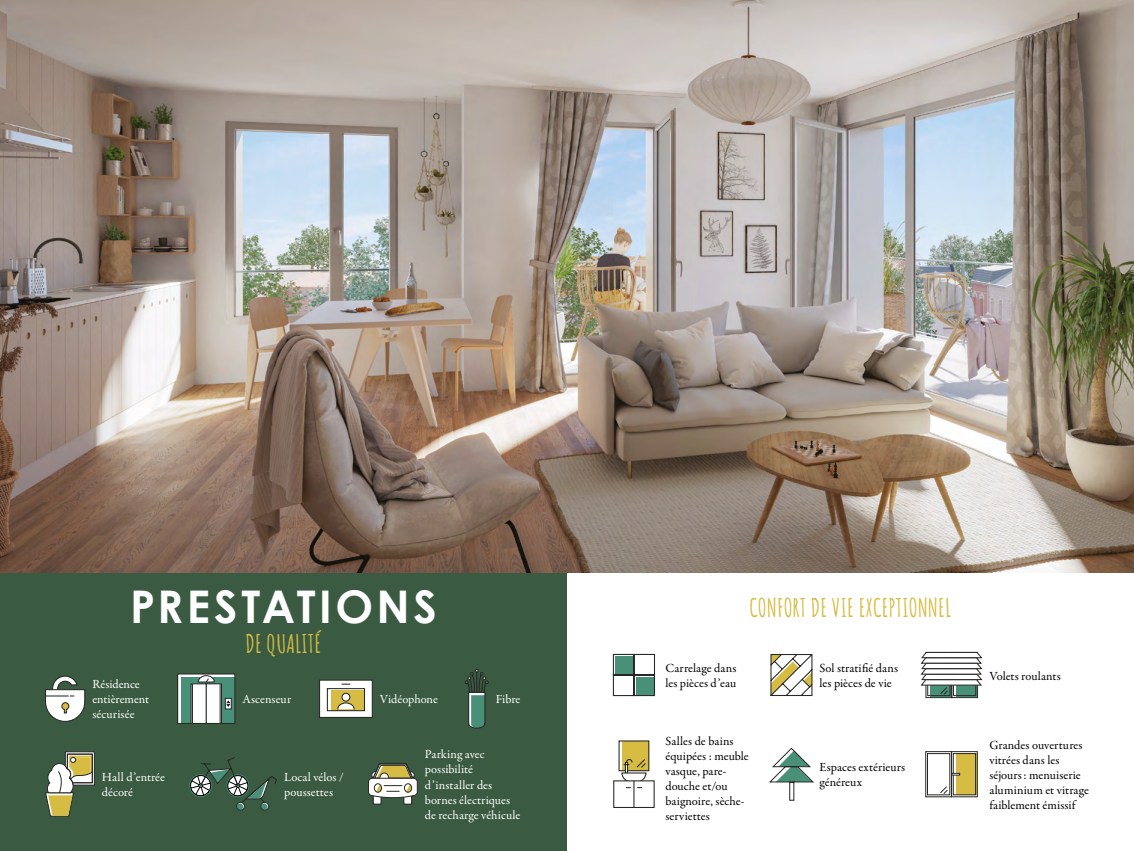
<style>
.page{position:relative;width:1134px;height:851px;background:#fff}
.page>*{position:absolute;margin:0;border:0;box-sizing:border-box;transform-origin:0 0}
.t1{font:700 45px "Century Gothic";letter-spacing:.075em;color:#fff}
.t2{font:700 25px "Amatic SC";color:#d6bc42}
.t3{font:12.5px/15px "Garamond Premr Pro";letter-spacing:.005em;color:#000}
.t4{font:12.5px/15px "Garamond Premr Pro";letter-spacing:.005em;color:#fff}
</style>
<div class="page">
<div style="left:0;top:435px;width:567px;height:415px;background:#3a5b41"></div>
<img style="left:0;top:0;width:1134px;height:572px">
<svg style="left:770px;top:654px;width:43px;height:42px"></svg>
<div style="left:925px;top:651px;width:27px;height:47px;border:1px solid #272725"></div>
<div style="left:927px;top:654px;width:23px;height:42px;border:1px solid #272725"></div>
<div style="left:951px;top:651px;width:27px;height:47px;border:1px solid #272725"></div>
<div style="left:953px;top:654px;width:23px;height:42px;border:1px solid #272725"></div>
<svg style="left:920px;top:651px;width:62px;height:44px"></svg>
<div style="left:622px;top:741px;width:27px;height:29px;background:#d6bc42"></div>
<div style="left:618px;top:740px;width:31px;height:31px;border:1px solid #272725"></div>
<div style="left:613px;top:780px;width:42px;height:27px;background:#fff;border:1px solid #272725"></div>
<svg style="left:621px;top:759px;width:26px;height:48px"></svg>
<div style="left:956px;top:753px;width:20px;height:41px;background:#d6bc42"></div>
<div style="left:925px;top:751px;width:27px;height:46px;border:1px solid #272725"></div>
<div style="left:927px;top:753px;width:23px;height:42px;border:1px solid #272725"></div>
<div style="left:951px;top:751px;width:27px;height:46px;border:1px solid #272725"></div>
<div style="left:953px;top:753px;width:23px;height:42px;border:1px solid #272725"></div>
<svg style="left:939px;top:786px;width:9px;height:8px"></svg>
<svg style="left:951px;top:772px;width:9px;height:3px"></svg>
<svg style="left:769px;top:747px;width:45px;height:54px"></svg>
<svg style="left:44px;top:356px;width:42px;height:366px"></svg>
<svg style="left:177px;top:673px;width:59px;height:51px;background:#94aea4"></svg>
<div style="left:373px;top:791px;width:9px;height:13px;background:#fff;border:1px solid #272725"></div>
<div style="left:403px;top:791px;width:9px;height:13px;background:#fff;border:1px solid #272725"></div>
<svg style="left:368px;top:763px;width:50px;height:35px"></svg>
<div style="left:319px;top:679px;width:54px;height:38px;background:#fff;border:1px solid #272725"></div>
<div style="left:331px;top:690px;width:33px;height:20px;background:#d6bc42"></div>
<div style="left:327px;top:688px;width:38px;height:23px;border:1px solid #272725"></div>
<svg style="left:342px;top:693px;width:8px;height:8px"></svg>
<div style="left:341px;top:692px;width:9px;height:9px;border:1px solid #272725;border-radius:50%"></div>
<svg style="left:337px;top:701px;width:18px;height:9px"></svg>
<svg style="left:189px;top:757px;width:88px;height:54px"></svg>
<div style="left:236px;top:803px;width:7px;height:7px;background:#489178;border-radius:50%"></div>
<div style="left:236px;top:801px;width:9px;height:9px;border:1px solid #272725;border-radius:50%"></div>
<svg style="left:612px;top:653px;width:43px;height:43px"></svg>
<svg style="left:45px;top:751px;width:50px;height:66px"></svg>
<svg style="left:465px;top:669px;width:24px;height:60px"></svg>
<h1 class="t1" style="left:130px;top:573px;width:308px">PRESTATIONS</h1>
<h2 class="t2" style="left:246px;top:625px;width:77px">DE QUALITÉ</h2>
<p class="t4" style="left:92px;top:677px;width:58px">Résidence entièrement sécurisée</p>
<p class="t4" style="left:242px;top:692px;width:50px">Ascenseur</p>
<p class="t4" style="left:380px;top:692px;width:60px">Vidéophone</p>
<p class="t4" style="left:496px;top:692px;width:26px">Fibre</p>
<p class="t4" style="left:102px;top:769px;width:65px">Hall d’entrée décoré</p>
<p class="t4" style="left:284px;top:769px;width:61px">Local vélos / poussettes</p>
<p class="t4" style="left:425px;top:747px;width:97px">Parking avec possibilité d’installer des bornes électriques de recharge véhicule</p>
<h2 class="t2" style="left:749px;top:588px;width:203px">CONFORT DE VIE EXCEPTIONNEL</h2>
<p class="t3" style="left:665px;top:660px;width:72px">Carrelage dans les pièces d’eau</p>
<p class="t3" style="left:989px;top:668px;width:73px">Volets roulants</p>
<p class="t3" style="left:819px;top:660px;width:80px">Sol stratifié dans les pièces de vie</p>
<p class="t3" style="left:665px;top:734px;width:85px">Salles de bains équipées : meuble vasque, pare&shy;douche et/ou baignoire, sèche&shy;serviettes</p>
<p class="t3" style="left:819px;top:760px;width:87px">Espaces extérieurs généreux</p>
<p class="t3" style="left:989px;top:737px;width:101px">Grandes ouvertures vitrées dans les séjours: menuiserie aluminium et vitrage faiblement émissif</p>
</div>
